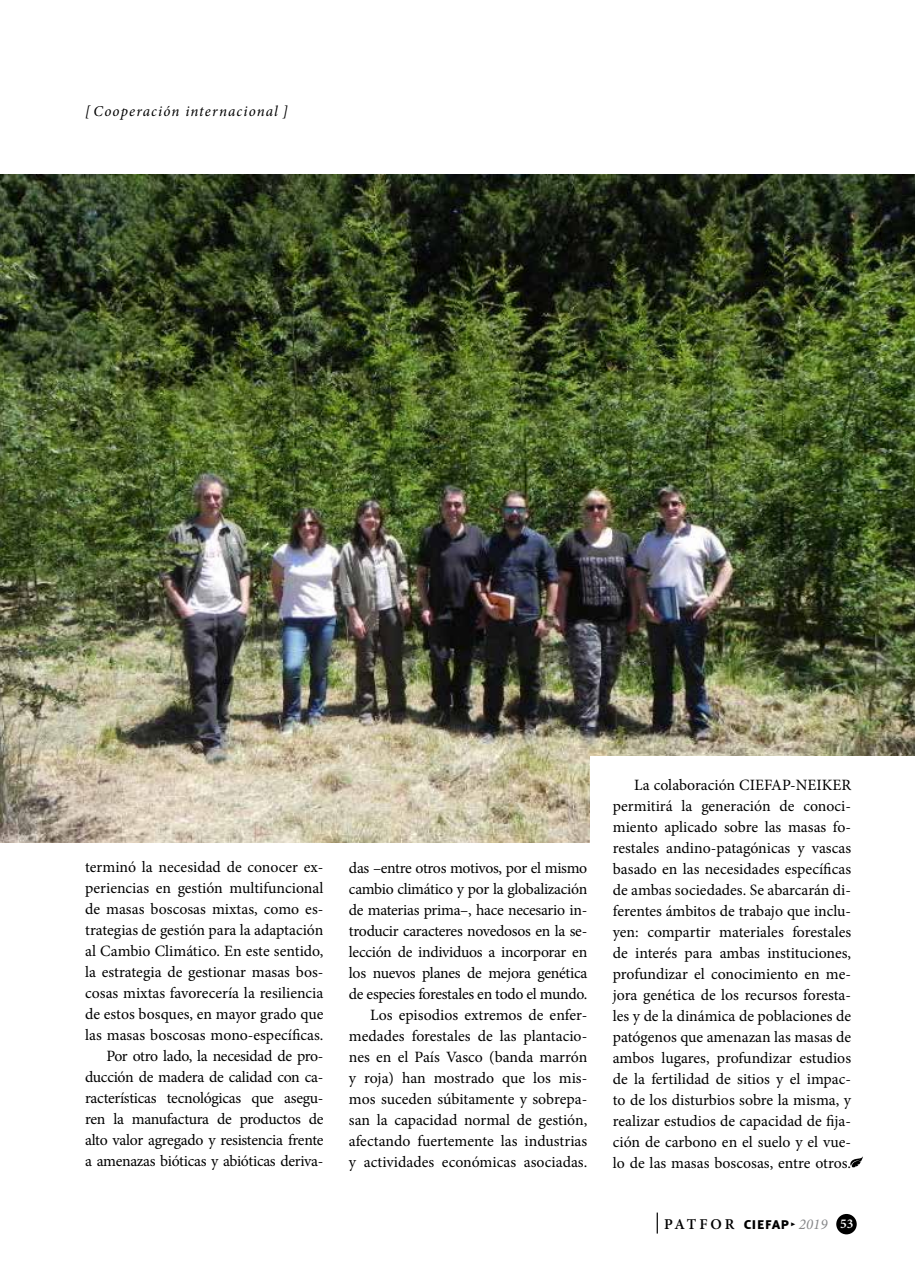
<style>
.page{position:relative;width:915px;height:1276px;background:#fff}
.page>*{position:absolute;margin:0;border:0;box-sizing:border-box;transform-origin:0 0}
.t1{font:15.75px/21px "Minion Pro";letter-spacing:-.01em;color:#000;text-align:right}
.t2{font:italic 15px "Minion Pro";letter-spacing:.075em;color:#000}
.t3{font:600 15px "Minion Pro";color:#000}
.s1{font-family:"Meta Plus Bold Caps";font-weight:400;font-size:16.5px}
.s2{font-family:"Meta Plus Bold Caps";font-weight:400;font-size:10.5px}
.s3{font-weight:400;font-style:italic;color:#87888a}
.s4{font-size:13.5px;color:#fff}
</style>
<div class="page">
<div style="left:836px;top:1214px;width:20px;height:20px;background:#000;border-radius:50%"></div>
<svg style="left:656px;top:1212px;width:1px;height:21px"></svg>
<img style="left:0;top:174px;width:914px;height:668px">
<div style="left:590px;top:756px;width:324px;height:126px;background:#fff"></div>
<svg style="left:850px;top:1157px;width:12px;height:10px"></svg>
<p class="t2" style="left:85px;top:101px;width:204px">[ Cooperación internacional ]</p>
<p class="t1" style="left:85px;top:857px;width:240px">terminó la necesidad de conocer ex&shy;periencias en gestión multifuncional de masas boscosas mixtas, como es&shy;trategias de gestión para la adaptación al Cambio Climático. En este sentido, la estrategia de gestionar masas bos&shy;cosas mixtas favorecería la resiliencia de estos bosques, en mayor grado que las masas boscosas mono-específicas.<br>Por otro lado, la necesidad de pro&shy;ducción de madera de calidad con ca&shy;racterísticas tecnológicas que asegu&shy;ren la manufactura de productos de alto valor agregado y resistencia frente a amenazas bióticas y abióticas deriva-</p>
<p class="t1" style="left:349px;top:858px;width:240px">das –entre otros motivos, por el mismo cambio climático y por la globalización de materias prima–, hace necesario in&shy;troducir caracteres novedosos en la se&shy;lección de individuos a incorporar en los nuevos planes de mejora genética de especies forestales en todo el mundo.<br>Los episodios extremos de enfer&shy;medades forestales de las plantacio&shy;nes en el País Vasco (banda marrón y roja) han mostrado que los mis&shy;mos suceden súbitamente y sobrepa&shy;san la capacidad normal de gestión, afectando fuertemente las industrias y actividades económicas asociadas.</p>
<p class="t1" style="left:612px;top:774px;width:240px;text-align:justify;text-indent:21px">La colaboración CIEFAP-NEIKER permitirá la generación de conoci&shy;miento aplicado sobre las masas fo&shy;restales andino-patagónicas y vascas basado en las necesidades específicas de ambas sociedades. Se abarcarán di&shy;ferentes ámbitos de trabajo que inclu&shy;yen: compartir materiales forestales de interés para ambas instituciones, profundizar el conocimiento en me&shy;jora genética de los recursos foresta&shy;les y de la dinámica de poblaciones de patógenos que amenazan las masas de ambos lugares, profundizar estudios de la fertilidad de sitios y el impac&shy;to de los disturbios sobre la misma, y realizar estudios de capacidad de fija&shy;ción de carbono en el suelo y el vue&shy;lo de las masas boscosas, entre otros.</p>
<p class="t3" style="left:664px;top:1214px;width:191px">PAT F O R <span class="s1">ciefap</span> <span class="s2">•</span> <span class="s3">2019</span> <span class="s4">53</span></p>
</div>
